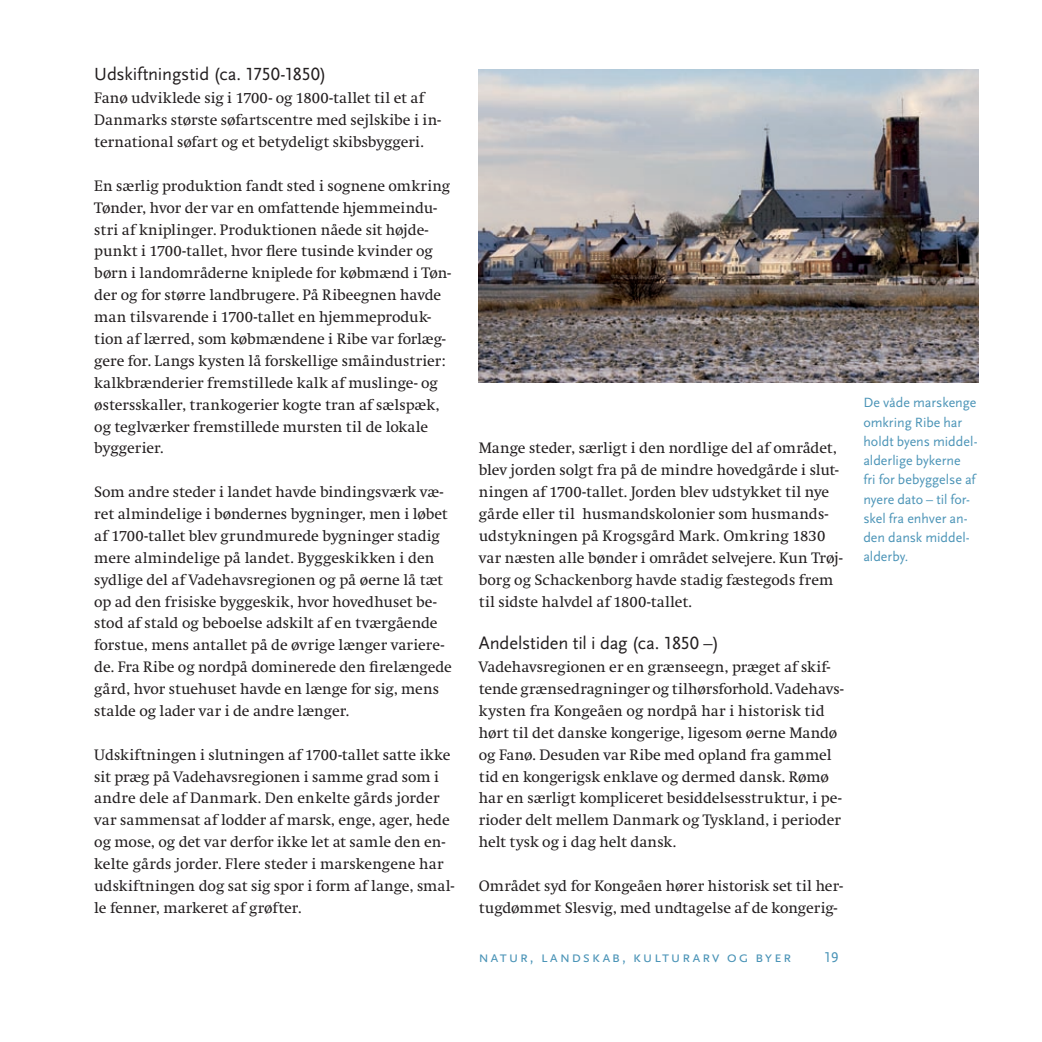
<style>
.page{position:relative;width:1042px;height:1042px;background:#fff}
.page>*{position:absolute;margin:0;border:0;box-sizing:border-box;transform-origin:0 0}
.t1{font:18.38px "Scala Sans LF";letter-spacing:-.01em;color:#231f20}
.t2{font:15.75px/21.9px "Swift";letter-spacing:-.005em;color:#231f20}
.t3{font:15.75px "Scala Sans Caps";letter-spacing:.1em;color:#4b94b7}
.t4{font:14.88px "Scala Sans LF Caps";color:#4b94b7}
.t5{font:14px/19.2px "Scala Sans LF";color:#4b94b7}
</style>
<div class="page">
<img style="left:479px;top:69px;width:499px;height:313px">
<p class="t1" style="left:94px;top:64px;width:234px">Udskiftningstid (ca. 1750-1850)</p>
<p class="t2" style="left:94px;top:88px;width:348px">Fanø udviklede sig i 1700- og 1800-tallet til et af<br>Danmarks største søfartscentre med sejlskibe i in&shy;ternational søfart og et betydeligt skibsbyggeri.</p>
<p class="t2" style="left:94px;top:175px;width:358px">En særlig produktion fandt sted i sognene omkring Tønder, hvor der var en omfattende hjemmeindu&shy;stri af kniplinger. Produktionen nåede sit højde&shy;punkt i 1700-tallet, hvor flere tusinde kvinder og børn i landområderne kniplede for købmænd i Tøn&shy;der og for større landbrugere. På Ribeegnen havde man tilsvarende i 1700-tallet en hjemmeproduk&shy;tion af lærred, som købmændene i Ribe var forlæg&shy;gere for. Langs kysten lå forskellige småindustrier: kalkbrænderier fremstillede kalk af muslinge- og østersskaller, trankogerier kogte tran af sælspæk, og teglværker fremstillede mursten til de lokale byggerier.</p>
<p class="t2" style="left:94px;top:481px;width:359px">Som andre steder i landet havde bindingsværk væ&shy;ret almindelige i bøndernes bygninger, men i løbet af 1700-tallet blev grundmurede bygninger stadig mere almindelige på landet. Byggeskikken i den sydlige del af Vadehavsregionen og på øerne lå tæt op ad den frisiske byggeskik, hvor hovedhuset be&shy;stod af stald og beboelse adskilt af en tværgående forstue, mens antallet på de øvrige længer variere&shy;de. Fra Ribe og nordpå dominerede den firelængede gård, hvor stuehuset havde en længe for sig, mens stalde og lader var i de andre længer.</p>
<p class="t2" style="left:94px;top:744px;width:361px">Udskiftningen i slutningen af 1700-tallet satte ikke sit præg på Vadehavsregionen i samme grad som i andre dele af Danmark. Den enkelte gårds jorder var sammensat af lodder af marsk, enge, ager, hede og mose, og det var derfor ikke let at samle den en&shy;kelte gårds jorder. Flere steder i marskengene har udskiftningen dog sat sig spor i form af lange, smal&shy;le fenner, markeret af grøfter.</p>
<p class="t2" style="left:479px;top:438px;width:365px">Mange steder, særligt i den nordlige del af området, blev jorden solgt fra på de mindre hovedgårde i slut&shy;ningen af 1700-tallet. Jorden blev udstykket til nye gårde eller til husmandskolonier som husmands&shy;udstykningen på Krogsgård Mark. Omkring 1830 var næsten alle bønder i området selvejere. Kun Trøj&shy;borg og Schackenborg havde stadig fæstegods frem til sidste halvdel af 1800-tallet.</p>
<p class="t1" style="left:479px;top:632px;width:242px">Andelstiden til i dag (ca. 1850 –)</p>
<p class="t2" style="left:479px;top:656px;width:366px">Vadehavsregionen er en grænseegn, præget af skif&shy;tende grænsedragninger og tilhørsforhold. Vade-havs&shy;kysten fra Kongeåen og nordpå har i historisk tid hørt til det danske kongerige, ligesom øerne Mandø og Fanø. Desuden var Ribe med opland fra gammel tid en kongerigsk enklave og dermed dansk. Rømø har en særligt kompliceret besiddelsesstruktur, i pe&shy;rioder delt mellem Danmark og Tyskland, i perioder helt tysk og i dag helt dansk.</p>
<p class="t2" style="left:479px;top:875px;width:366px">Området syd for Kongeåen hører historisk set til her&shy;tugdømmet Slesvig, med undtagelse af de kon-gerig-</p>
<p class="t3" style="left:478px;top:948px;width:314px">natur, landskab, kulturarv og byer</p>
<p class="t4" style="left:824px;top:949px;width:16px">19</p>
<p class="t5" style="left:863px;top:393px;width:115px">De våde marskenge omkring Ribe har holdt byens middel&shy;alderlige byker-ne fri for bebyggelse af nyere dato – til for&shy;skel fra enhver an&shy;den dansk middel&shy;alder-by.</p>
</div>
